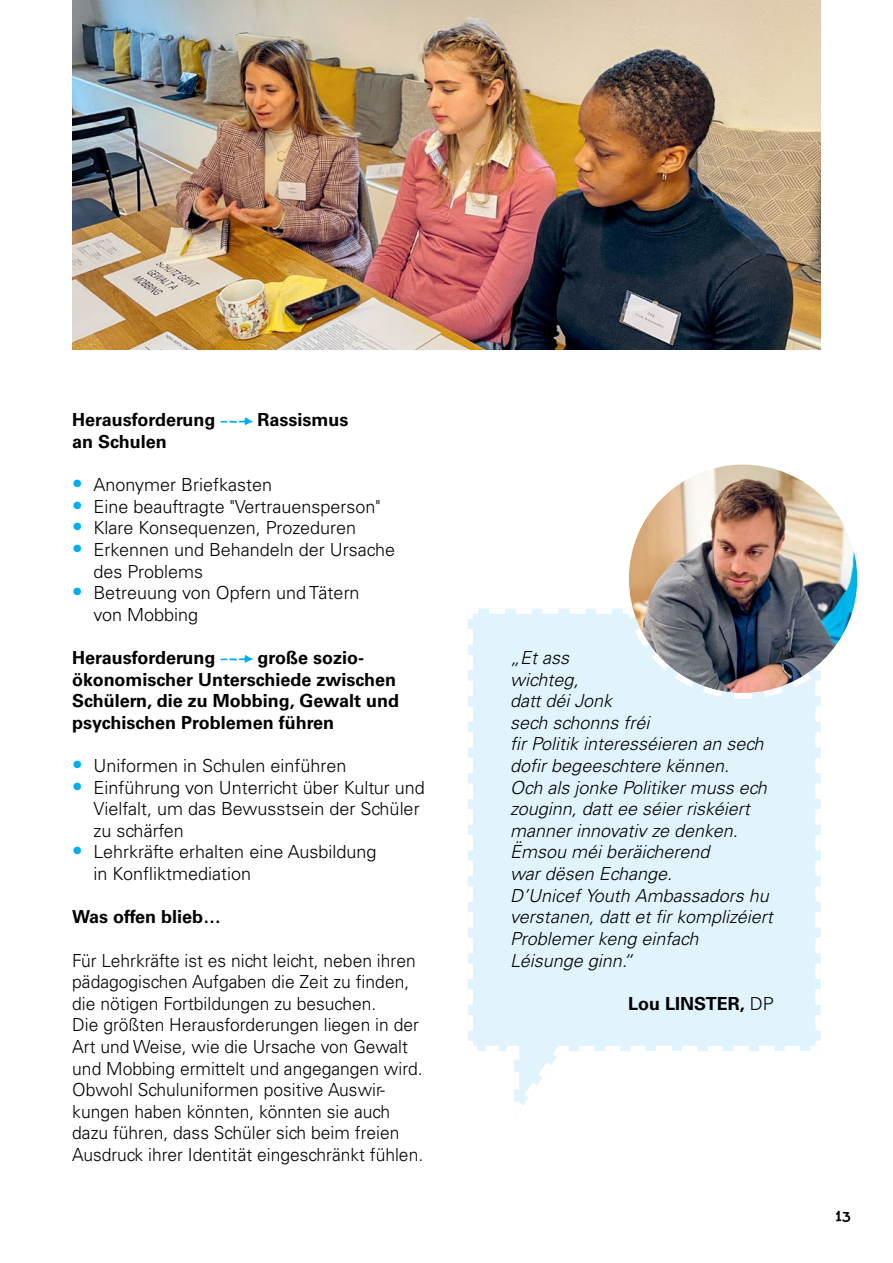
<style>
.page{position:relative;width:893px;height:1263px;background:#fff}
.page>*{position:absolute;margin:0;border:0;box-sizing:border-box;transform-origin:0 0}
.TEXT{font:300 18px/21.6px "Univers LT Std";color:#000}
.t1{font:italic 300 18px/21.6px "Univers LT Std";color:#000}
.TEXT-2{font:700 18px/21.6px "Univers LT Std";color:#000}
.t2{font:500 15px "Chaloops";color:#000}
.s1{font-size:21px;color:#00aeef}
.s2{font-weight:300}
</style>
<div class="page">
<img style="left:72px;top:0;width:749px;height:350px">
<svg style="left:220px;top:417px;width:33px;height:8px"></svg>
<svg style="left:220px;top:655px;width:33px;height:8px"></svg>
<svg style="left:468px;top:608px;width:353px;height:497px"></svg>
<div style="left:484px;top:608px;width:337px;height:422px;background:#e1f4fd"></div>
<svg style="left:620px;top:464px;width:238px;height:238px"></svg>
<img style="left:629px;top:465px;width:228px;height:228px;border-radius:114px">
<p class="TEXT-2" style="left:72px;top:409px;width:145px">Herausforderung</p>
<p class="TEXT-2" style="left:258px;top:409px;width:93px">Rassismus</p>
<p class="TEXT-2" style="left:72px;top:431px;width:96px">an Schulen</p>
<p class="TEXT" style="left:72px;top:474px;width:201px"><span class="s1">•</span> Anonymer Briefkasten</p>
<p class="TEXT" style="left:72px;top:496px;width:310px"><span class="s1">•</span> Eine beauftragte "Vertrauensperson"</p>
<p class="TEXT" style="left:72px;top:517px;width:285px"><span class="s1">•</span> Klare Konsequenzen, Prozeduren</p>
<p class="TEXT" style="left:94px;top:539px;width:303px;text-indent:-21px"><span class="s1">•</span> Erkennen und Behandeln der Ursache des Problems</p>
<p class="TEXT" style="left:94px;top:582px;width:268px;text-indent:-21px"><span class="s1">•</span> Betreuung von Opfern und Tätern von Mobbing</p>
<p class="TEXT-2" style="left:72px;top:647px;width:145px">Herausforderung</p>
<p class="TEXT-2" style="left:72px;top:647px;width:328px;text-indent:185px">große sozio&shy;ökonomischer Unterschiede zwischen<br>Schülern, die zu Mobbing, Gewalt und psychischen Problemen führen</p>
<p class="TEXT" style="left:72px;top:755px;width:276px"><span class="s1">•</span> Uniformen in Schulen einführen</p>
<p class="TEXT" style="left:94px;top:776px;width:333px;text-indent:-21px"><span class="s1">•</span> Einführung von Unterricht über Kultur und<br>Vielfalt, um das Bewusstsein der Schüler zu schärfen</p>
<p class="TEXT" style="left:94px;top:841px;width:284px;text-indent:-21px"><span class="s1">•</span> Lehrkräfte erhalten eine Ausbildung in Konfliktmediation</p>
<p class="TEXT-2" style="left:72px;top:906px;width:150px">Was offen blieb…</p>
<p class="TEXT" style="left:72px;top:949px;width:352px">Für Lehrkräfte ist es nicht leicht, neben ihren pädagogischen Aufgaben die Zeit zu finden, die nötigen Fortbildungen zu besuchen.<br>Die größten Herausforderungen liegen in der Art und Weise, wie die Ursache von Gewalt und Mobbing ermittelt und angegangen wird.<br>Obwohl Schuluniformen positive Auswir&shy;kungen haben könnten, könnten sie auch dazu führen, dass Schüler sich beim freien Ausdruck ihrer Identität eingeschränkt fühlen.</p>
<p class="t1" style="left:510px;top:647px;width:264px">„Et ass<br>wichteg,<br>datt déi Jonk<br>sech schonns fréi<br>fir Politik interesséieren an sech dofir begeeschtere kënnen.<br>Och als jonke Politiker muss ech zouginn, datt ee séier riskéiert manner innovativ ze denken.<br>Ëmsou méi beräicherend<br>war dësen Echange.<br>D’Unicef Youth Ambassadors hu verstanen, datt et fir komplizéiert<br>Problemer keng einfach<br>Léisunge ginn.“</p>
<p class="TEXT-2" style="left:628px;top:993px;width:147px">Lou LINSTER, <span class="s2">DP</span></p>
<p class="t2" style="left:835px;top:1204px;width:17px">13</p>
</div>
